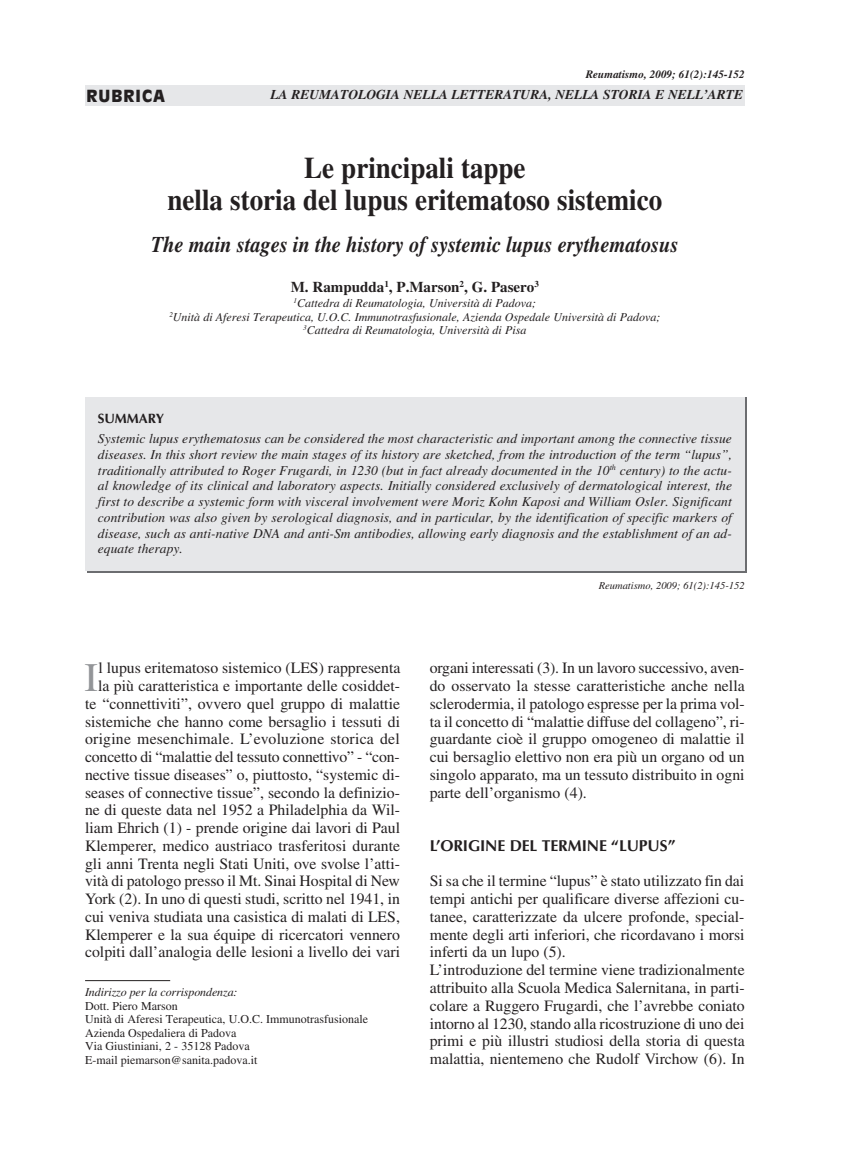
<style>
.page{position:relative;width:851px;height:1149px;background:#fff}
.page>*{position:absolute;margin:0;border:0;box-sizing:border-box;transform-origin:0 0}
.t1{font:40.5px "Times";color:#939598}
.t2{font:700 30px/31.5px "Times";color:#231f20;text-align:center;scale:.9 1}
.t3{font:italic 700 22.5px "Times";color:#231f20;scale:.9 1}
.t4{font:900 16.5px "Antique Olive";letter-spacing:.06em;color:#231f20}
.t5{font:15.75px/17.7px "Times";color:#231f20;text-align:right}
.t6{font:700 15.75px "Optima";letter-spacing:-.005em;color:#231f20}
.t7{font:700 15px "Times";color:#231f20}
.t8{font:italic 13.5px/15.8px "Times";letter-spacing:.005em;color:#231f20;text-align:justify}
.t9{font:italic 700 13.5px "Times";color:#231f20}
.t10{font:700 13.5px "Optima";letter-spacing:-.005em;color:#231f20}
.t11{font:italic 12px/13.5px "Times";color:#231f20;text-align:center}
.t12{font:12px/13.5px "Times";color:#231f20}
.t13{font:italic 700 11.25px "Times";color:#231f20}
.t14{font:italic 10.5px "Times";color:#231f20}
</style>
<div class="page">
<div style="left:85px;top:85px;width:659px;height:20px;background:#e6e7e9"></div>
<hr style="left:85px;top:980px;width:85px;height:1px;background:#231f20">
<div style="left:85px;top:397px;width:659px;height:173px;background:#e6e7e9"></div>
<p class="t13" style="left:585px;top:70px;width:160px">Reumatismo, 2009; 61(2):145-152</p>
<p class="t4" style="left:87px;top:89px;width:80px">RUBRICA</p>
<p class="t9" style="left:270px;top:90px;width:474px">LA REUMATOLOGIA NELLA LETTERATURA, NELLA STORIA E NELL’ARTE</p>
<h2 class="t2" style="left:167px;top:155px;width:551px">Le principali tappe<br>nella storia del lupus eritematoso sistemico</h2>
<h3 class="t3" style="left:151px;top:236px;width:587px">The main stages in the history of systemic lupus erythematosus</h3>
<p class="t7" style="left:291px;top:281px;width:249px">M. Rampudda<sup>1</sup>, P.Marson<sup>2</sup>, G. Pasero<sup>3</sup></p>
<p class="t11" style="left:169px;top:297px;width:492px"><sup>1</sup>Cattedra di Reumatologia, Università di Padova;<br><sup>2</sup>Unità di Aferesi Terapeutica, U.O.C. Immunotrasfusionale, Azienda Ospedale Università di Padova;<br><sup>3</sup>Cattedra di Reumatologia, Università di Pisa</p>
<p class="t10" style="left:98px;top:412px;width:68px">SUMMARY</p>
<p class="t8" style="left:98px;top:431px;width:635px">Systemic lupus erythematosus can be considered the most characteristic and important among the connective tissue diseases. In this short review the main stages of its history are sketched, from the introduction of the term “lupus”, traditionally attributed to Roger Frugardi, in 1230 (but in fact already documented in the 10<sup>th</sup> century) to the actu&shy;al knowledge of its clinical and laboratory aspects. Initially considered exclusively of dermatological interest, the first to describe a systemic form with visceral involvement were Moriz Kohn Kaposi and William Osler. Significant contribution was also given by serological diagnosis, and in particular, by the identification of specific markers of disease, such as anti-native DNA and anti-Sm antibodies, allowing early diagnosis and the establishment of an ad&shy;equate therapy.</p>
<p class="t14" style="left:598px;top:581px;width:147px">Reumatismo, 2009; 61(2):145-152</p>
<p class="t5" style="left:85px;top:660px;width:317px">l lupus eritematoso sistemico (LES) rappresenta la più caratteristica e importante delle cosiddet&shy;te “connettiviti”, ovvero quel gruppo di malattie sistemiche che hanno come bersaglio i tessuti di origine mesenchimale. L’evoluzione storica del concetto di “malattie del tessuto connettivo” - “con&shy;nective tissue diseases” o, piuttosto, “systemic di&shy;seases of connective tissue”, secondo la definizio&shy;ne di queste data nel 1952 a Philadelphia da Wil&shy;liam Ehrich (1) - prende origine dai lavori di Paul Klemperer, medico austriaco trasferitosi durante gli anni Trenta negli Stati Uniti, ove svolse l’atti&shy;vità di patologo presso il Mt. Sinai Hospital di New York (2). In uno di questi studi, scritto nel 1941, in cui veniva studiata una casistica di malati di LES, Klemperer e la sua équipe di ricercatori vennero colpiti dall’analogia delle lesioni a livello dei vari</p>
<p class="t5" style="left:429px;top:660px;width:316px;text-align:justify">organi interessati (3). In un lavoro successivo, aven&shy;do osservato la stesse caratteristiche anche nella sclerodermia, il patologo espresse per la prima vol&shy;ta il concetto di “malattie diffuse del collageno”, ri&shy;guardante cioè il gruppo omogeneo di malattie il cui bersaglio elettivo non era più un organo od un singolo apparato, ma un tessuto distribuito in ogni parte dell’organismo (4).</p>
<h1 class="t1" style="left:85px;top:662px;width:15px">I</h1>
<p class="t6" style="left:429px;top:838px;width:247px">L’ORIGINE DEL TERMINE “LUPUS”</p>
<p class="t5" style="left:429px;top:873px;width:316px;text-align:left">Si sa che il termine “lupus” è stato utilizzato fin dai tempi antichi per qualificare diverse affezioni cu&shy;tanee, caratterizzate da ulcere profonde, special&shy;mente degli arti inferiori, che ricordavano i morsi inferti da un lupo (5).<br>L’introduzione del termine viene tradizionalmente attribuito alla Scuola Medica Salernitana, in parti&shy;colare a Ruggero Frugardi, che l’avrebbe coniato intorno al 1230, stando alla ricostruzione di uno dei primi e più illustri studiosi della storia di questa malattia, nientemeno che Rudolf Virchow (6). In</p>
<p class="t11" style="left:85px;top:986px;width:154px">Indirizzo per la corrispondenza:</p>
<p class="t12" style="left:85px;top:999px;width:284px">Dott. Piero Marson<br>Unità di Aferesi Terapeutica, U.O.C. Immunotrasfusionale Azienda Ospedaliera di Padova<br>Via Giustiniani, 2 - 35128 Padova<br>E-mail piemarson@sanita.padova.it</p>
</div>
